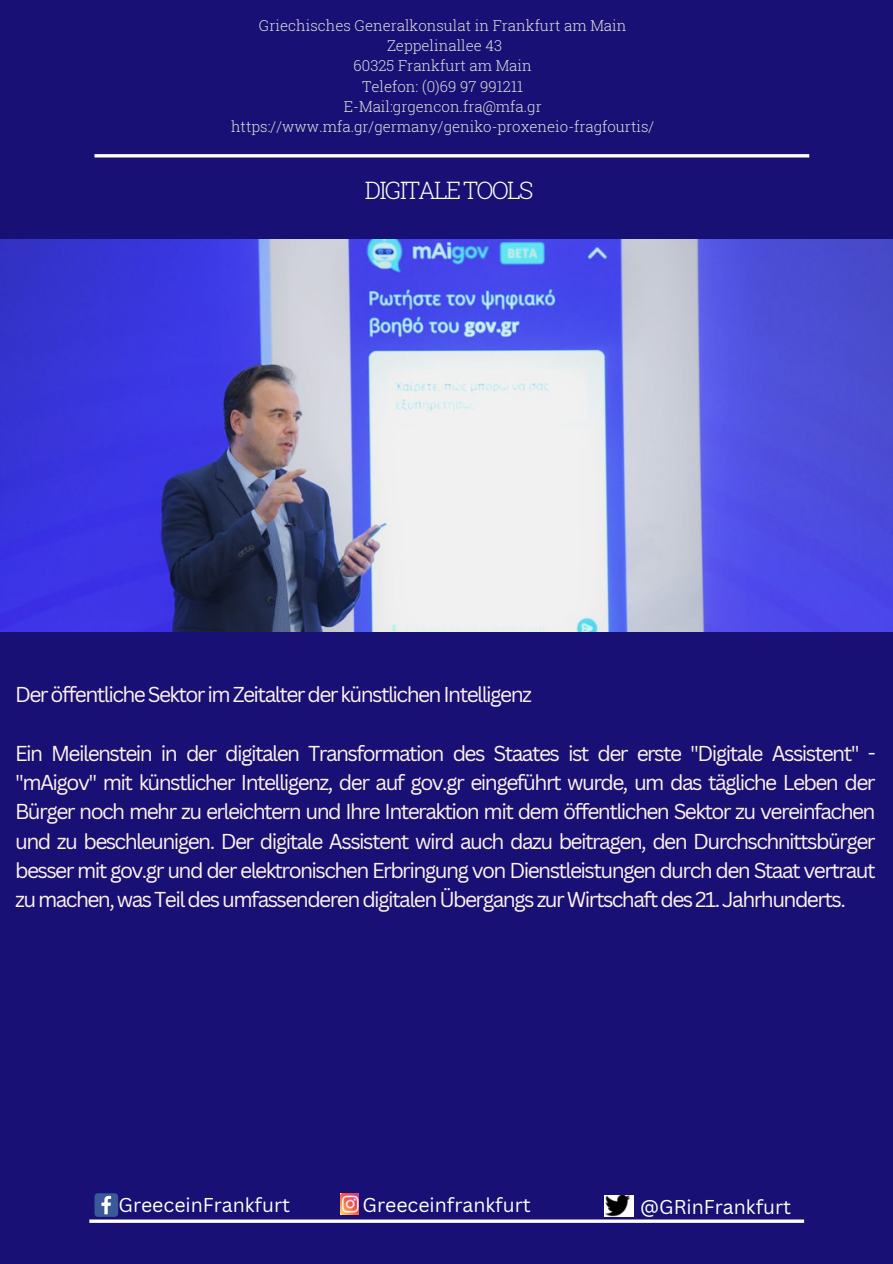
<style>
.page{position:relative;width:893px;height:1264px;background:#fff}
.page>*{position:absolute;margin:0;border:0;box-sizing:border-box;transform-origin:0 0}
.t1{font:300 24px "Roboto Slab";letter-spacing:-.075em;color:#fff}
.t2{font:21px/29.2px "Canva Sans";letter-spacing:-.075em;color:#fff2ed;text-align:justify}
.t3{font:19.5px "Canva Sans";color:#fff}
.t4{font:300 15px "Roboto Slab";color:#dcdddb}
</style>
<div class="page">
<div style="left:0;top:0;width:892px;height:1263px;background:#181074"></div>
<svg style="left:94px;top:1193px;width:24px;height:23px"></svg>
<img style="left:340px;top:1193px;width:18px;height:21px">
<img style="left:604px;top:1195px;width:29px;height:21px">
<hr style="left:94px;top:154px;width:715px;height:3px;background:#fff">
<hr style="left:89px;top:1219px;width:715px;height:3px;background:#fff">
<img style="left:0;top:239px;width:892px;height:392px">
<p class="t4" style="left:259px;top:15px;width:369px">Griechisches Generalkonsulat in Frankfurt am Main</p>
<p class="t4" style="left:387px;top:35px;width:117px">Zeppelinallee 43</p>
<p class="t4" style="left:353px;top:56px;width:180px">60325 Frankfurt am Main</p>
<p class="t4" style="left:362px;top:76px;width:163px">Telefon: (0)69 97 991211</p>
<p class="t4" style="left:344px;top:96px;width:199px">Ε-Μail:grgencon.fra@mfa.gr</p>
<p class="t4" style="left:231px;top:116px;width:424px">https://www.mfa.gr/germany/geniko-proxeneio-fragfourtis/</p>
<p class="t1" style="left:365px;top:174px;width:170px">DIGITALE TOOLS</p>
<p class="t2" style="left:15px;top:679px;width:518px">Der öffentliche Sektor im Zeitalter der künstlichen Intelligenz</p>
<p class="t2" style="left:15px;top:738px;width:861px">Ein Meilenstein in der digitalen Transformation des Staates ist der erste "Digitale Assistent" - "mAigov" mit künstlicher Intelligenz, der auf gov.gr eingeführt wurde, um das tägliche Leben der Bürger noch mehr zu erleichtern und Ihre Interaktion mit dem öffentlichen Sektor zu vereinfachen und zu beschleunigen. Der digitale Assistent wird auch dazu beitragen, den Durchschnittsbürger besser mit gov.gr und der elektronischen Erbringung von Dienstleistungen durch den Staat vertraut zu machen, was Teil des umfassenderen digitalen Übergangs zur Wirtschaft des 21. Jahrhunderts.</p>
<p class="t3" style="left:118px;top:1190px;width:173px">GreeceinFrankfurt</p>
<p class="t3" style="left:362px;top:1190px;width:170px">Greeceinfrankfurt</p>
<p class="t3" style="left:640px;top:1193px;width:152px">@GRinFrankfurt</p>
</div>
